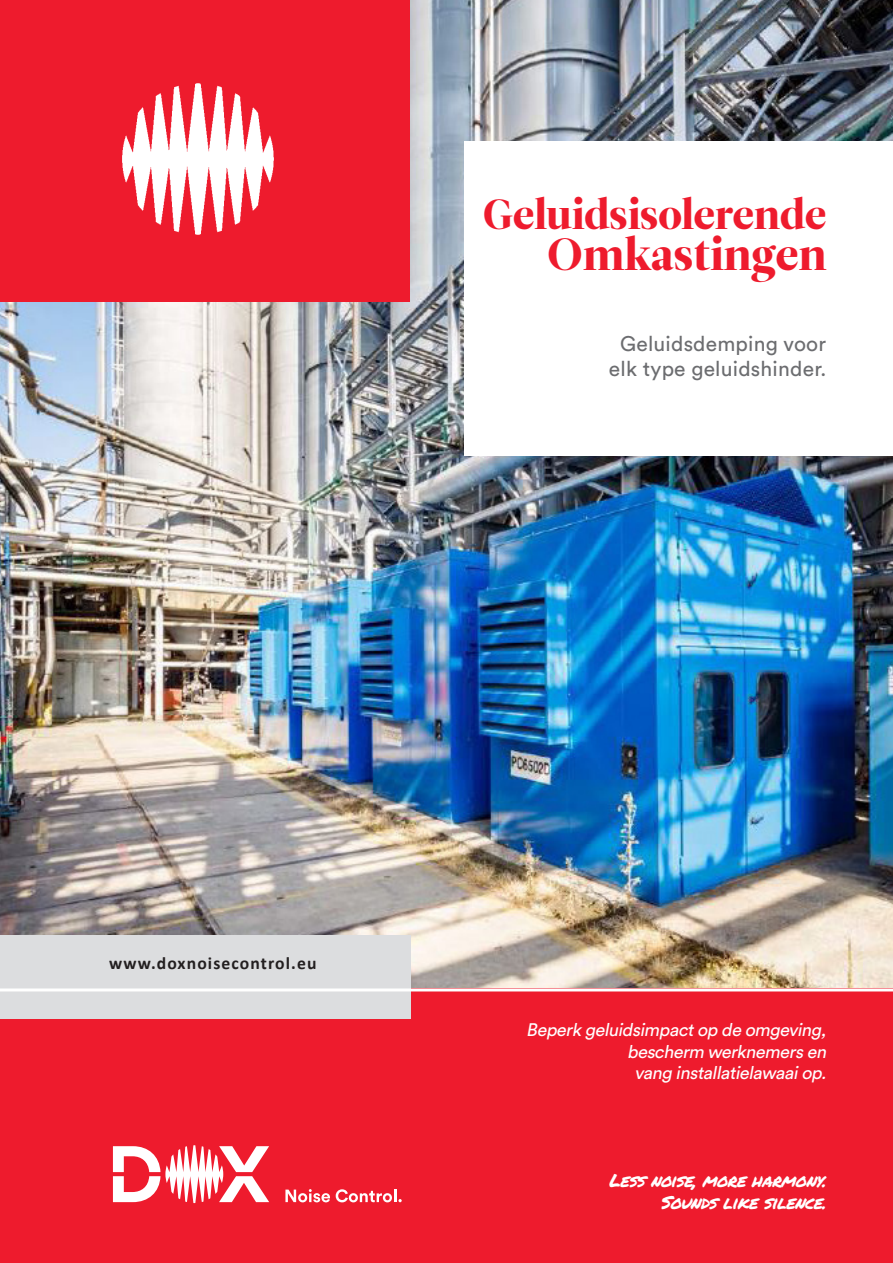
<style>
.page{position:relative;width:893px;height:1263px;background:#fff}
.page>*{position:absolute;margin:0;border:0;box-sizing:border-box;transform-origin:0 0}
.t1{font:45px "Leitura Display";color:#ee1b2d}
.t2{font:42px "Leitura Display";color:#ee1b2d}
.t3{font:21px "Circular Std";letter-spacing:.01em;color:#6c6d70}
.t4{font:italic 18px "Circular Std";color:#fff}
.t5{font:italic 18px "Permanent Marker Pro";letter-spacing:-.025em;color:#fff}
.t6{font:700 17.55px "Calibri";letter-spacing:.06em;color:#231f20}
</style>
<div class="page">
<img style="left:0;top:0;width:893px;height:988px">
<div style="left:464px;top:141px;width:429px;height:315px;background:#fff"></div>
<div style="left:0;top:989px;width:893px;height:274px;background:#ee1b2d"></div>
<div style="left:0;top:0;width:410px;height:302px;background:#ee1b2d"></div>
<img style="left:122px;top:83px;width:152px;height:152px">
<svg style="left:113px;top:1145px;width:156px;height:58px"></svg>
<svg style="left:285px;top:1189px;width:45px;height:13px"></svg>
<svg style="left:336px;top:1189px;width:66px;height:13px"></svg>
<div style="left:0;top:935px;width:410px;height:83px;background:#dcdddf"></div>
<hr style="left:0;top:988px;width:893px;height:3px;background:#fff">
<h1 class="t2" style="left:483px;top:189px;width:345px">Geluidsisolerende</h1>
<h1 class="t1" style="left:548px;top:227px;width:280px">Omkastingen</h1>
<p class="t3" style="left:620px;top:331px;width:208px">Geluidsdemping voor</p>
<p class="t3" style="left:609px;top:356px;width:219px">elk type geluidshinder.</p>
<p class="t6" style="left:109px;top:951px;width:209px">www.doxnoisecontrol.eu</p>
<p class="t4" style="left:526px;top:1019px;width:305px">Beperk geluidsimpactop de omgeving,</p>
<p class="t4" style="left:627px;top:1040px;width:204px">bescherm werknemersen</p>
<p class="t4" style="left:634px;top:1062px;width:197px">vang installatielawaaiop.</p>
<p class="t5" style="left:609px;top:1167px;width:224px">Less noise, moreharmony.</p>
<p class="t5" style="left:660px;top:1189px;width:172px">Sounds likesilence.</p>
</div>
